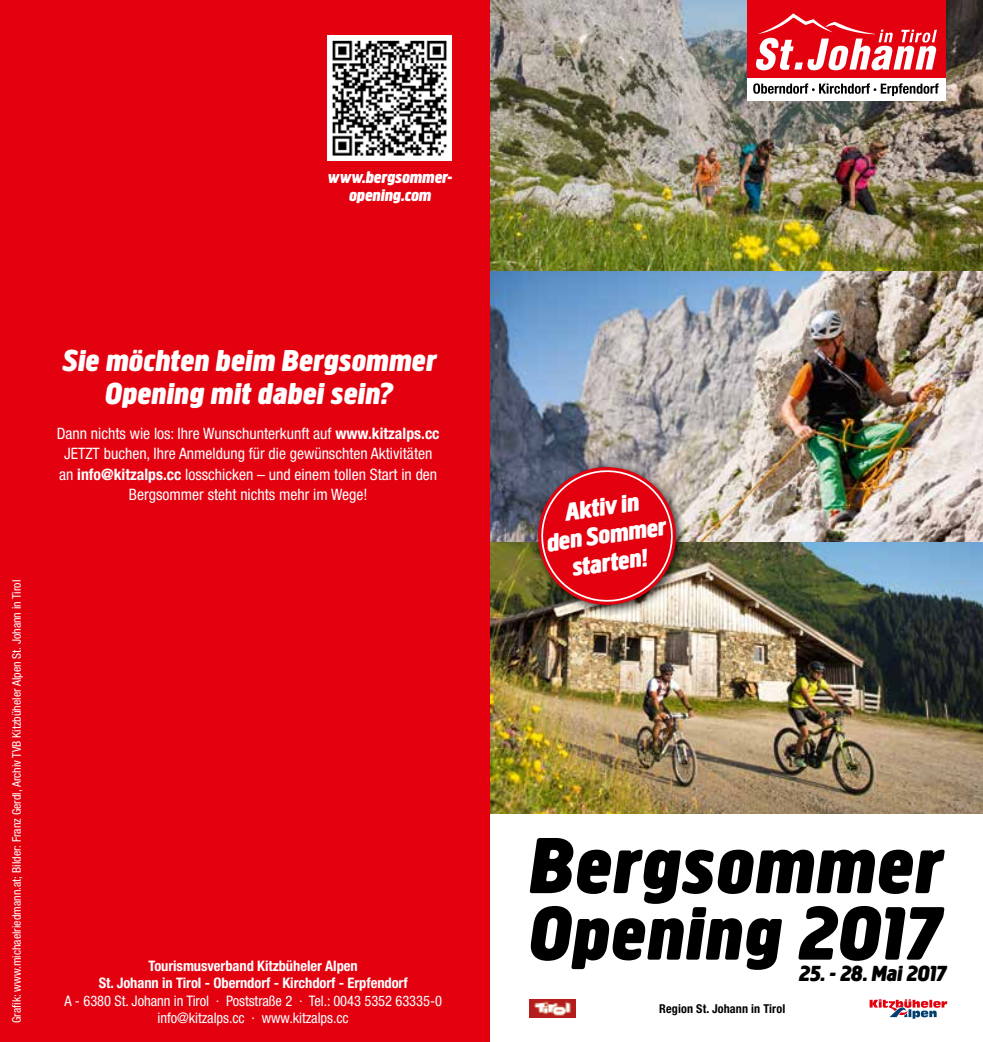
<style>
.page{position:relative;width:983px;height:1042px;background:#fff}
.page>*{position:absolute;margin:0;border:0;box-sizing:border-box;transform-origin:0 0}
.t1{font:italic 900 82.6px "Creighton Pro";letter-spacing:.04em;color:#000}
.t2{font:italic 900 78.75px "Creighton Pro";letter-spacing:.04em;color:#000}
.t3{font:italic 900 31.5px/33.2px "Creighton Pro";letter-spacing:.03em;color:#fff;text-align:center}
.t4{font:italic 900 26.25px/28px "Creighton Pro";color:#fff;text-align:center}
.t5{font:italic 900 22.75px "Creighton Pro";letter-spacing:.025em;color:#000}
.t6{font:italic 900 17.5px/18.4px "Creighton Pro";letter-spacing:.02em;color:#fff;text-align:center}
.t7{font:condensed 15.75px/20.1px "Helvetica Neue LT Pro";color:#fff;text-align:center}
.t8{font:condensed 14.53px "Helvetica Neue LT Pro";letter-spacing:-.005em;color:#fff}
.t9{font:700 condensed 14.53px/17.5px "Helvetica Neue LT Pro";letter-spacing:-.005em;color:#fff;text-align:center}
.t10{font:700 condensed 12.25px "Helvetica Neue LT Pro";letter-spacing:.01em;color:#000}
.t11{font:condensed 11.9px "Helvetica Neue LT Pro";color:#fff}
.s1{font-weight:700}
</style>
<div class="page">
<img style="left:489px;top:0;width:493px;height:813px">
<div style="left:747px;top:77px;width:198px;height:24px;background:#fff"></div>
<svg style="left:753px;top:83px;width:185px;height:13px"></svg>
<div style="left:747px;top:0;width:198px;height:77px;background:#e3000f"></div>
<svg style="left:756px;top:13px;width:180px;height:57px"></svg>
<img style="left:530px;top:1000px;width:45px;height:17px">
<svg style="left:869px;top:999px;width:77px;height:19px"></svg>
<div style="left:0;top:0;width:489px;height:1042px;background:#e3000f"></div>
<img style="left:327px;top:36px;width:124px;height:124px">
<div style="left:532px;top:461px;width:155px;height:156px;background:#000;opacity:.75"></div>
<img style="left:533px;top:462px;width:147px;height:147px">
<p class="t6" style="left:327px;top:168px;width:126px">www.bergsommer&shy;opening.com</p>
<p class="t11" style="left:10px;top:1023px;width:445px;rotate:-90deg">Grafik: www.michaelriedmann.at; Bilder: Franz Gerdl, Archiv TVB Kitzbüheler Alpen St. Johann in Tirol</p>
<h3 class="t3" style="left:62px;top:344px;width:374px">Sie möchten beim Bergsommer<br>Opening mit dabei sein?</h3>
<p class="t7" style="left:57px;top:423px;width:384px">Dann nichts wie los: Ihre Wunschunterkunft auf <span class="s1">www.kitzalps.cc </span>JETZT buchen, Ihre Anmeldung für die gewünschten Aktivitäten an <span class="s1">info@kitzalps.cc</span> losschicken – und einem tollen Start in den Bergsommer steht nichts mehr im Wege!</p>
<p class="t9" style="left:99px;top:956px;width:310px">Tourismusverband Kitzbüheler Alpen<br>St. Johann in Tirol - Oberndorf - Kirchdorf - Erpfendorf</p>
<p class="t8" style="left:64px;top:992px;width:379px">A - 6380 St. Johann in Tirol · Poststraße 2 · Tel.: 0043 5352 63335-0</p>
<p class="t8" style="left:157px;top:1009px;width:193px">info@kitzalps.cc · www.kitzalps.cc</p>
<h3 class="t4" style="left:540px;top:501px;width:121px;rotate:-8deg">Aktiv in<br>den Sommer starten!</h3>
<h1 class="t1" style="left:527px;top:818px;width:413px">Bergsommer</h1>
<h2 class="t2" style="left:527px;top:888px;width:411px">Opening 2017</h2>
<h3 class="t5" style="left:798px;top:960px;width:148px">25. - 28. Mai 2017</h3>
<p class="t10" style="left:659px;top:1001px;width:127px">Region St. Johann in Tirol</p>
</div>
